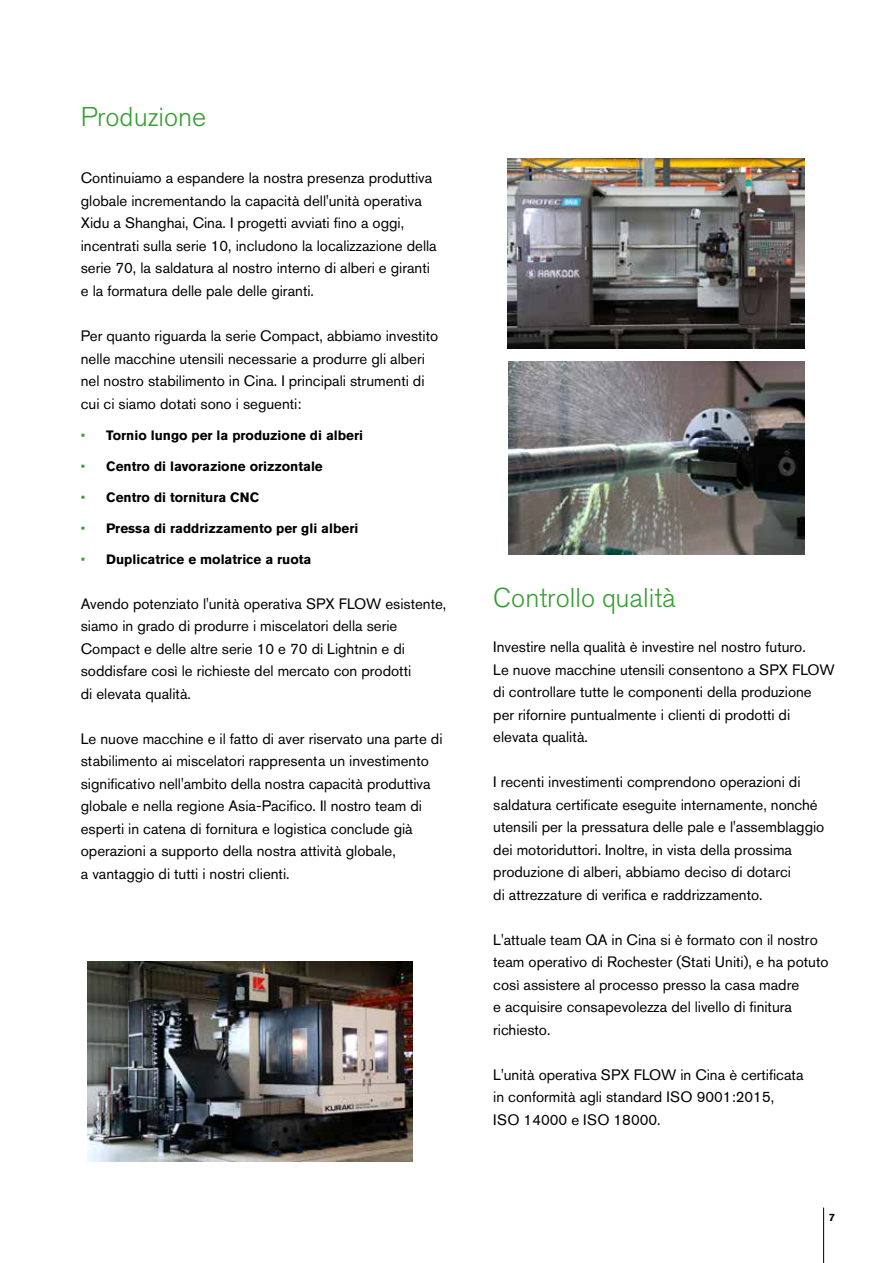
<style>
.page{position:relative;width:893px;height:1263px;background:#fff}
.page>*{position:absolute;margin:0;border:0;box-sizing:border-box;transform-origin:0 0}
.t1{font:300 27px "Akzidenz Grotesk BE";color:#379e31}
.t2{font:15px/22.5px "Akzidenz Grotesk BE";color:#000}
.t3{font:700 13.5px "Akzidenz Grotesk BE";color:#000}
.t4{font:700 10.5px "Akzidenz Grotesk BE";color:#000}
.s1{font-weight:300;color:#379e31}
</style>
<div class="page">
<hr style="left:823px;top:1207px;width:1px;height:56px;background:#000">
<img style="left:87px;top:961px;width:325px;height:200px">
<img style="left:508px;top:362px;width:296px;height:192px">
<img style="left:507px;top:158px;width:298px;height:191px">
<h1 class="t1" style="left:81px;top:102px;width:127px">Produzione</h1>
<p class="t2" style="left:81px;top:167px;width:357px">Continuiamo a espandere la nostra presenza produttiva globale incrementando la capacità dell'unità operativa Xidu a Shanghai, Cina. I progetti avviati fino a oggi, incentrati sulla serie 10, includono la localizzazione della serie 70, la saldatura al nostro interno di alberi e giranti e la formatura delle pale delle giranti.</p>
<p class="t2" style="left:81px;top:324px;width:359px">Per quanto riguarda la serie Compact, abbiamo investito nelle macchine utensili necessarie a produrre gli alberi nel nostro stabilimento in Cina. I principali strumenti di cui ci siamo dotati sono i seguenti:</p>
<p class="t3" style="left:81px;top:427px;width:284px"><span class="s1">•</span> Tornio lungo per la produzione di alberi</p>
<p class="t3" style="left:81px;top:458px;width:244px"><span class="s1">•</span> Centro di lavorazione orizzontale</p>
<p class="t3" style="left:81px;top:489px;width:180px"><span class="s1">•</span> Centro di tornitura CNC</p>
<p class="t3" style="left:81px;top:520px;width:279px"><span class="s1">•</span> Pressa di raddrizzamento per gli alberi</p>
<p class="t3" style="left:81px;top:551px;width:232px"><span class="s1">•</span> Duplicatrice e molatrice a ruota</p>
<p class="t2" style="left:81px;top:592px;width:367px">Avendo potenziato l'unità operativa SPX FLOW esistente, siamo in grado di produrre i miscelatori della serie Compact e delle altre serie 10 e 70 di Lightnin e di soddisfare così le richieste del mercato con prodotti<br>di elevata qualità.</p>
<p class="t2" style="left:81px;top:727px;width:363px">Le nuove macchine e il fatto di aver riservato una parte di stabilimento ai miscelatori rappresenta un investimento significativo nell'ambito della nostra capacità produttiva globale e nella regione Asia-Pacifico. Il nostro team di esperti in catena di fornitura e logistica conclude già operazioni a supporto della nostra attività globale,<br>a vantaggio di tutti i nostri clienti.</p>
<h1 class="t1" style="left:493px;top:583px;width:184px">Controllo qualità</h1>
<p class="t2" style="left:493px;top:636px;width:343px">Investire nella qualità è investire nel nostro futuro.<br>Le nuove macchine utensili consentono a SPX FLOW di controllare tutte le componenti della produzione per rifornire puntualmente i clienti di prodotti di elevata qualità.</p>
<p class="t2" style="left:493px;top:771px;width:333px">I recenti investimenti comprendono operazioni di saldatura certificate eseguite internamente, nonché utensili per la pressatura delle pale e l'assemblaggio dei motoriduttori. Inoltre, in vista della prossima produzione di alberi, abbiamo deciso di dotarci<br>di attrezzature di verifica e raddrizzamento.</p>
<p class="t2" style="left:493px;top:928px;width:337px">L'attuale team QA in Cina si è formato con il nostro team operativo di Rochester (Stati Uniti), e ha potuto così assistere al processo presso la casa madre<br>e acquisire consapevolezza del livello di finitura richiesto.</p>
<p class="t2" style="left:493px;top:1063px;width:312px">L'unità operativa SPX FLOW in Cina è certificata in conformità agli standard ISO 9001:2015,<br>ISO 14000 e ISO 18000.</p>
<p class="t4" style="left:829px;top:1211px;width:7px">7</p>
</div>
